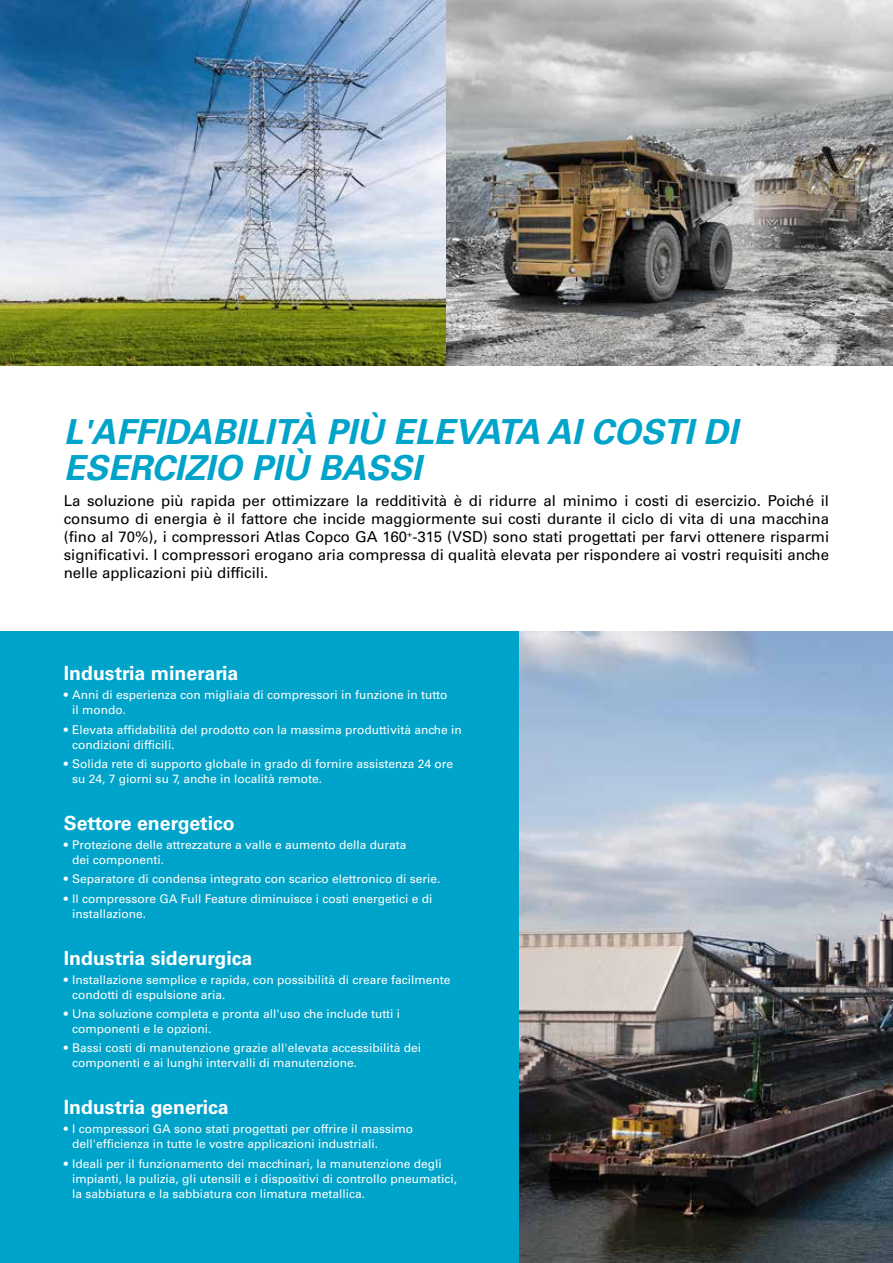
<style>
.page{position:relative;width:893px;height:1263px;background:#fff}
.page>*{position:absolute;margin:0;border:0;box-sizing:border-box;transform-origin:0 0}
.t1{font:italic 700 34.5px/36px "Univers LT Std";color:#00a3c9}
.t2{font:700 19.5px "Univers LT Std";color:#fff}
.t3{font:15px/18px "Univers LT Std";color:#000;text-align:justify}
.t4{font:12px/15px "Univers LT Std";color:#fff}
</style>
<div class="page">
<img style="left:0;top:0;width:893px;height:366px">
<img style="left:519px;top:631px;width:374px;height:632px">
<div style="left:0;top:631px;width:519px;height:632px;background:#00a3c9"></div>
<h1 class="t1" style="left:64px;top:414px;width:675px">L'AFFIDABILITÀ PIÙ ELEVATA AI COSTI DI<br>ESERCIZIO PIÙ BASSI</h1>
<p class="t3" style="left:64px;top:492px;width:767px">La soluzione più rapida per ottimizzare la redditività è di ridurre al minimo i costi di esercizio. Poiché il consumo di energia è il fattore che incide maggiormente sui costi durante il ciclo di vita di una macchina (fino al 70%), i compressori Atlas Copco GA 160<sup>+</sup>-315 (VSD) sono stati progettati per farvi ottenere risparmi significativi. I compressori erogano aria compressa di qualità elevata per rispondere ai vostri requisiti anche nelle applicazioni più difficili.</p>
<h2 class="t2" style="left:64px;top:662px;width:176px">Industria mineraria</h2>
<p class="t4" style="left:72px;top:688px;width:377px;text-indent:-9px">• Anni di esperienza con migliaia di compressori in funzione in tutto il mondo.</p>
<p class="t4" style="left:72px;top:722px;width:391px;text-indent:-9px">• Elevata affidabilità del prodotto con la massima produttività anche in condizioni difficili.</p>
<p class="t4" style="left:72px;top:756px;width:382px;text-indent:-9px">• Solida rete di supporto globale in grado di fornire assistenza 24 ore su 24, 7 giorni su 7, anche in località remote.</p>
<h2 class="t2" style="left:64px;top:811px;width:173px">Settore energetico</h2>
<p class="t4" style="left:72px;top:837px;width:336px;text-indent:-9px">• Protezione delle attrezzature a valle e aumento della durata dei componenti.</p>
<p class="t4" style="left:64px;top:872px;width:378px">• Separatore di condensa integrato con scarico elettronico di serie.</p>
<p class="t4" style="left:72px;top:891px;width:362px;text-indent:-9px">• Il compressore GA Full Feature diminuisce i costi energetici e di installazione.</p>
<h2 class="t2" style="left:64px;top:946px;width:190px">Industria siderurgica</h2>
<p class="t4" style="left:72px;top:972px;width:380px;text-indent:-9px">• Installazione semplice e rapida, con possibilità di creare facilmente condotti di espulsione aria.</p>
<p class="t4" style="left:72px;top:1006px;width:329px;text-indent:-9px">• Una soluzione completa e pronta all'uso che include tutti i componenti e le opzioni.</p>
<p class="t4" style="left:72px;top:1040px;width:350px;text-indent:-9px">• Bassi costi di manutenzione grazie all'elevata accessibilità dei componenti e ai lunghi intervalli di manutenzione.</p>
<h2 class="t2" style="left:64px;top:1096px;width:166px">Industria generica</h2>
<p class="t4" style="left:72px;top:1122px;width:342px;text-indent:-9px">• I compressori GA sono stati progettati per offrire il massimo dell'efficienza in tutte le vostre applicazioni industriali.</p>
<p class="t4" style="left:72px;top:1156px;width:386px;text-indent:-9px">• Ideali per il funzionamento dei macchinari, la manutenzione degli impianti, la pulizia, gli utensili e i dispositivi di controllo pneumatici, la sabbiatura e la sabbiatura con limatura metallica.</p>
</div>
